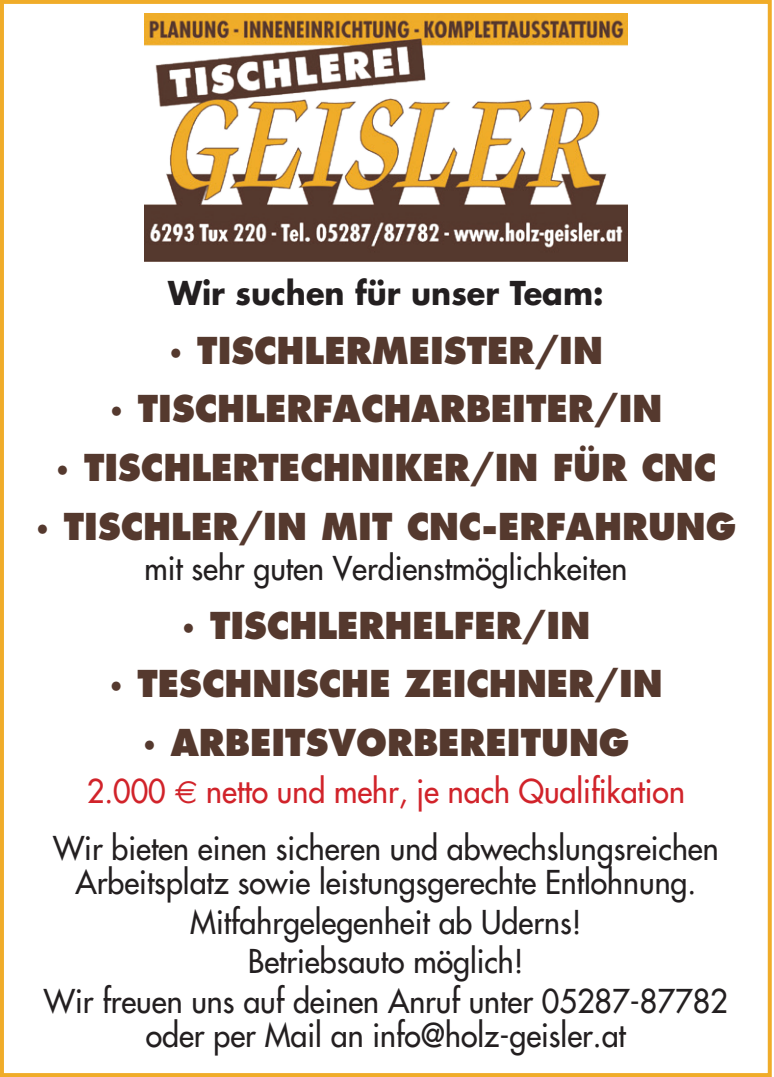
<style>
.page{position:relative;width:774px;height:1077px;background:#fff}
.page>*{position:absolute;margin:0;border:0;box-sizing:border-box;transform-origin:0 0}
.t1{font:800 36px/58.8px "Futura";color:#55392e;text-align:center;scale:.95 1}
.t2{font:32px/39.6px "Futura";color:#231f20;text-align:center;scale:.95 1}
.t3{font:700 32px "Futura";color:#231f20;scale:.95 1}
.s1{color:#d1232a}
.s2{font-family:"Euro Sans";color:#d1232a}
</style>
<div class="page">
<div style="left:0;top:0;width:771px;height:1077px;border:4px solid #f0ac29"></div>
<img style="left:144px;top:14px;width:483px;height:247px">
<p class="t3" style="left:168px;top:271px;width:459px">Wir suchen für unser Team:</p>
<p class="t1" style="left:35px;top:321px;width:739px">· TISCHLERMEISTER/IN<br>· TISCHLERFACHARBEITER/IN<br>· TISCHLERTECHNIKER/IN FÜR CNC<br>· TISCHLER/IN MIT CNC-ERFAHRUNG</p>
<p class="t2" style="left:144px;top:548px;width:509px">mit sehr guten Verdienstmöglichkeiten</p>
<p class="t1" style="left:109px;top:596px;width:584px">· TISCHLERHELFER/IN<br>· TESCHNISCHE ZEICHNER/IN · ARBEITSVORBEREITUNG</p>
<p class="t2" style="left:53px;top:763px;width:702px;line-height:56.8px"><span class="s1">2.000</span> <span class="s2">€</span> <span class="s1">netto und mehr, je nach Qualifikation<br></span>Wir bieten einen sicheren und abwechslungsreichen</p>
<p class="t2" style="left:44px;top:862px;width:721px">Arbeitsplatz sowie leistungsgerechte Entlohnung.<br>Mitfahrgelegenheit ab Uderns!<br>Betriebsauto möglich!<br>Wir freuen uns auf deinen Anruf unter 05287-87782</p>
<p class="t2" style="left:146px;top:1015px;width:506px">oder per Mail an info@holz-geisler.at</p>
</div>
